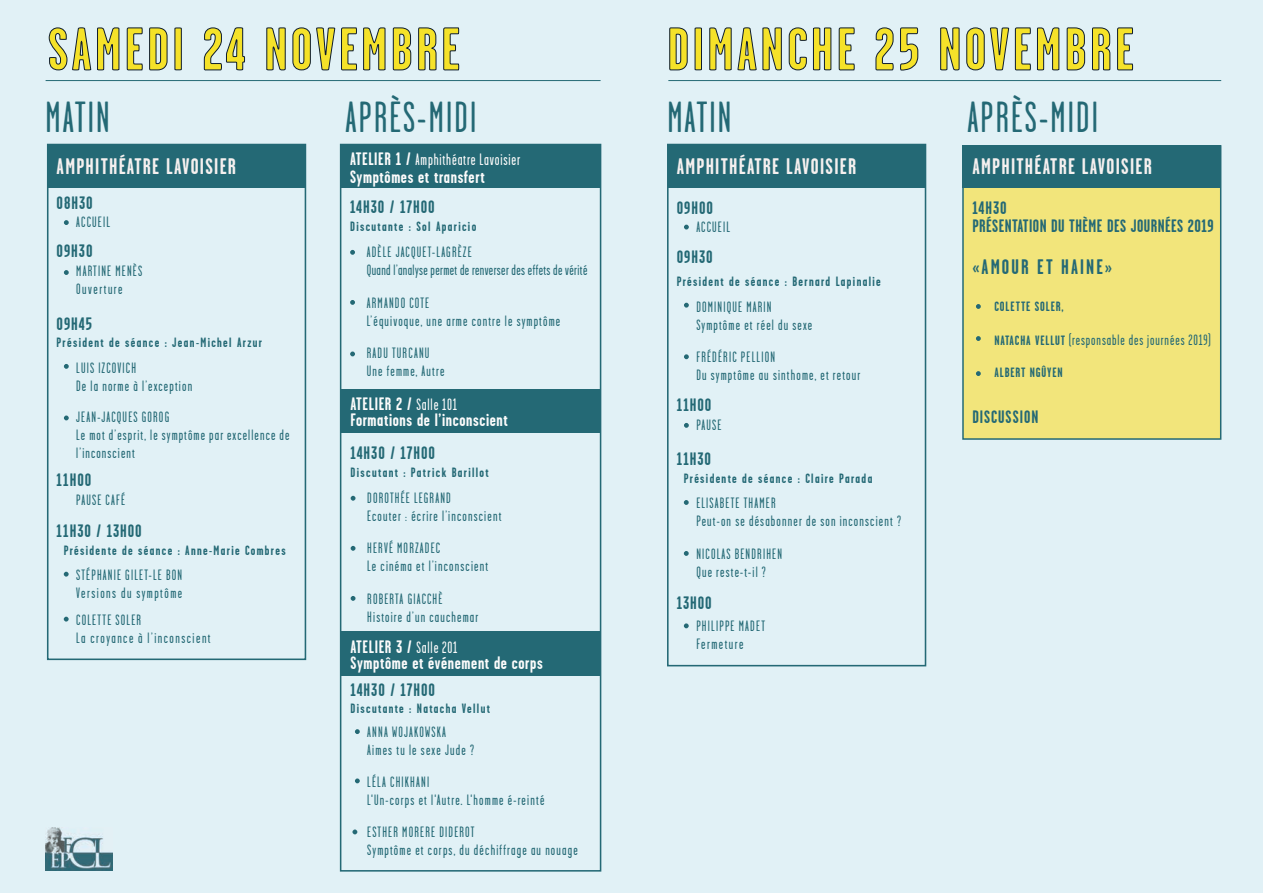
<style>
.page{position:relative;width:1263px;height:893px;background:#e1f1f6}
.page>*{position:absolute;margin:0;border:0;box-sizing:border-box;transform-origin:0 0}
.t1{font:700 60px "Garage Gothic";letter-spacing:.06em;color:#f5e229}
.t2{font:43.5px "Garage Gothic";letter-spacing:.05em;color:#246975}
.t3{font:700 22.5px "Garage Gothic";letter-spacing:.055em;color:#f5f0ef}
.t4{font:700 21px "Garage Gothic";letter-spacing:.1em;color:#246975}
.t5{font:700 18px/16.5px "Garage Gothic";letter-spacing:.035em;color:#fbfbfb}
.t6{font:700 18px "Garage Gothic";letter-spacing:.055em;color:#246975}
.t7{font:700 18px "Garage Gothic";letter-spacing:.025em;color:#246975}
.t8{font:16.5px "Garage Gothic";letter-spacing:.05em;color:#fbfbfb}
.t9{font:15px/18px "Garage Gothic";letter-spacing:.08em;color:#246975}
.t10{font:15px/18px "Garage Gothic";letter-spacing:.1em;color:#246975}
.t11{font:15px/18px "Garage Gothic";letter-spacing:.03em;color:#246975}
.t12{font:700 13.5px "Garage Gothic";letter-spacing:.09em;color:#246975}
.t13{font:700 13.5px "Garage Gothic";letter-spacing:.065em;color:#246975}
.s1{font-weight:700;font-size:18px}
.s2{font-weight:400;font-size:16.5px}
.s3{font-weight:700;font-size:13.5px}
</style>
<div class="page">
<img style="left:45px;top:828px;width:68px;height:43px">
<div style="left:963px;top:156px;width:258px;height:283px;background:#f2e57b"></div>
<svg style="left:49px;top:28px;width:42px;height:42px"></svg>
<svg style="left:97px;top:28px;width:22px;height:42px"></svg>
<svg style="left:127px;top:28px;width:15px;height:42px"></svg>
<svg style="left:149px;top:28px;width:18px;height:42px"></svg>
<svg style="left:175px;top:28px;width:7px;height:42px"></svg>
<svg style="left:204px;top:28px;width:41px;height:42px"></svg>
<svg style="left:267px;top:28px;width:18px;height:42px"></svg>
<svg style="left:293px;top:28px;width:42px;height:42px"></svg>
<svg style="left:341px;top:28px;width:16px;height:42px"></svg>
<svg style="left:363px;top:28px;width:22px;height:42px"></svg>
<svg style="left:393px;top:28px;width:18px;height:42px"></svg>
<svg style="left:418px;top:28px;width:18px;height:42px"></svg>
<svg style="left:443px;top:28px;width:16px;height:42px"></svg>
<svg style="left:669px;top:28px;width:18px;height:42px"></svg>
<svg style="left:695px;top:28px;width:7px;height:42px"></svg>
<svg style="left:709px;top:28px;width:22px;height:42px"></svg>
<svg style="left:738px;top:28px;width:18px;height:42px"></svg>
<svg style="left:763px;top:28px;width:19px;height:42px"></svg>
<svg style="left:789px;top:28px;width:18px;height:42px"></svg>
<svg style="left:813px;top:28px;width:18px;height:42px"></svg>
<svg style="left:839px;top:28px;width:15px;height:42px"></svg>
<svg style="left:876px;top:28px;width:17px;height:42px"></svg>
<svg style="left:900px;top:28px;width:18px;height:43px"></svg>
<svg style="left:940px;top:28px;width:19px;height:42px"></svg>
<svg style="left:966px;top:28px;width:18px;height:42px"></svg>
<svg style="left:990px;top:28px;width:19px;height:42px"></svg>
<svg style="left:1015px;top:28px;width:15px;height:42px"></svg>
<svg style="left:1037px;top:28px;width:22px;height:42px"></svg>
<svg style="left:1067px;top:28px;width:18px;height:42px"></svg>
<svg style="left:1092px;top:28px;width:18px;height:42px"></svg>
<svg style="left:1117px;top:28px;width:16px;height:42px"></svg>
<hr style="left:46px;top:80px;width:555px;height:1px;background:#246975">
<hr style="left:668px;top:80px;width:553px;height:1px;background:#246975">
<div style="left:47px;top:144px;width:259px;height:516px;border:2px solid #246975"></div>
<div style="left:48px;top:145px;width:257px;height:43px;background:#246975"></div>
<div style="left:340px;top:144px;width:261px;height:728px;border:2px solid #246975"></div>
<div style="left:341px;top:145px;width:260px;height:43px;background:#246975"></div>
<div style="left:962px;top:145px;width:259px;height:295px;border:2px solid #246975"></div>
<div style="left:962px;top:146px;width:259px;height:42px;background:#246975"></div>
<svg style="left:64px;top:364px;width:5px;height:5px"></svg>
<svg style="left:64px;top:572px;width:5px;height:5px"></svg>
<svg style="left:64px;top:617px;width:5px;height:5px"></svg>
<svg style="left:351px;top:496px;width:4px;height:5px"></svg>
<svg style="left:351px;top:546px;width:4px;height:5px"></svg>
<svg style="left:351px;top:596px;width:4px;height:5px"></svg>
<svg style="left:64px;top:415px;width:5px;height:5px"></svg>
<svg style="left:64px;top:270px;width:5px;height:5px"></svg>
<svg style="left:64px;top:220px;width:5px;height:5px"></svg>
<div style="left:667px;top:144px;width:259px;height:522px;border:2px solid #246975"></div>
<div style="left:668px;top:145px;width:258px;height:43px;background:#246975"></div>
<svg style="left:684px;top:303px;width:5px;height:5px"></svg>
<svg style="left:684px;top:500px;width:5px;height:5px"></svg>
<svg style="left:684px;top:551px;width:5px;height:5px"></svg>
<svg style="left:684px;top:623px;width:5px;height:5px"></svg>
<svg style="left:684px;top:354px;width:5px;height:5px"></svg>
<svg style="left:684px;top:423px;width:5px;height:5px"></svg>
<svg style="left:684px;top:225px;width:5px;height:4px"></svg>
<svg style="left:976px;top:304px;width:5px;height:5px"></svg>
<svg style="left:976px;top:336px;width:5px;height:5px"></svg>
<svg style="left:976px;top:371px;width:5px;height:5px"></svg>
<div style="left:341px;top:389px;width:260px;height:43px;background:#246975"></div>
<div style="left:341px;top:631px;width:260px;height:45px;background:#246975"></div>
<svg style="left:350px;top:250px;width:5px;height:5px"></svg>
<svg style="left:350px;top:300px;width:5px;height:5px"></svg>
<svg style="left:350px;top:351px;width:5px;height:5px"></svg>
<svg style="left:355px;top:778px;width:5px;height:5px"></svg>
<svg style="left:355px;top:729px;width:5px;height:5px"></svg>
<svg style="left:352px;top:829px;width:5px;height:5px"></svg>
<h1 class="t1" style="left:48px;top:18px;width:413px">SAMEDI 24 NOVEMBRE</h1>
<h1 class="t1" style="left:667px;top:18px;width:468px">DIMANCHE 25 NOVEMBRE</h1>
<h2 class="t2" style="left:46px;top:95px;width:66px">MATIN</h2>
<h2 class="t2" style="left:346px;top:95px;width:132px">APRÈS-MIDI</h2>
<h2 class="t2" style="left:667px;top:95px;width:66px">MATIN</h2>
<h2 class="t2" style="left:967px;top:95px;width:132px">APRÈS-MIDI</h2>
<h3 class="t3" style="left:57px;top:155px;width:181px">AMPHITHÉATRE LAVOISIER</h3>
<p class="t6" style="left:57px;top:194px;width:37px">08H30</p>
<p class="t6" style="left:57px;top:241px;width:37px">09H30</p>
<p class="t9" style="left:76px;top:213px;width:35px">ACCUEIL</p>
<p class="t9" style="left:76px;top:262px;width:67px">MARTINE MENÈS<br>Ouverture</p>
<p class="t6" style="left:57px;top:314px;width:37px">09H45</p>
<p class="t12" style="left:57px;top:335px;width:207px">Président de séance : Jean-Michel Arzur</p>
<p class="t9" style="left:76px;top:359px;width:117px">LUIS IZCOVICH<br>De la norme à l’exception</p>
<p class="t9" style="left:76px;top:408px;width:215px">JEAN-JACQUES GOROG<br>Le mot d’esprit, le symptôme par excellence de l’inconscient</p>
<p class="t6" style="left:57px;top:470px;width:36px">11H00</p>
<p class="t6" style="left:57px;top:521px;width:87px">11H30 / 13H00</p>
<p class="t9" style="left:76px;top:491px;width:50px">PAUSE CAFÉ</p>
<p class="t12" style="left:64px;top:543px;width:223px">Présidente de séance : Anne-Marie Combres</p>
<p class="t10" style="left:76px;top:566px;width:107px">STÉPHANIE GILET-LE BON<br>Versions du symptôme</p>
<p class="t10" style="left:76px;top:611px;width:136px">COLETTE SOLER<br>La croyance à l’inconscient</p>
<p class="t8" style="left:350px;top:151px;width:172px"><span class="s1">ATELIER 1 /</span> Amphithéatre Lavoisier</p>
<p class="t5" style="left:350px;top:168px;width:136px">Symptômes et transfert</p>
<p class="t6" style="left:350px;top:197px;width:86px">14H30 / 17H00</p>
<p class="t12" style="left:350px;top:219px;width:128px">Discutante : Sol Aparicio</p>
<p class="t11" style="left:367px;top:243px;width:222px">ADÈLE JACQUET-LAGRÈZE<br>Quand l’analyse permet de renverser des effets de vérité</p>
<p class="t9" style="left:367px;top:294px;width:195px">ARMANDO COTE<br>L’équivoque, une arme contre le symptôme</p>
<p class="t9" style="left:367px;top:344px;width:79px">RADU TURCANU<br>Une femme, Autre</p>
<p class="t5" style="left:351px;top:395px;width:159px">ATELIER 2 / <span class="s2">Salle 101<br></span>Formations de l’inconscient</p>
<p class="t6" style="left:351px;top:443px;width:86px">14H30 / 17H00</p>
<p class="t12" style="left:351px;top:465px;width:140px">Discutant : Patrick Barillot</p>
<p class="t9" style="left:367px;top:489px;width:136px">DOROTHÉE LEGRAND<br>Ecouter : écrire l’inconscient</p>
<p class="t9" style="left:367px;top:539px;width:122px">HERVÉ MORZADEC<br>Le cinéma et l’inconscient</p>
<p class="t9" style="left:367px;top:590px;width:112px">ROBERTA GIACCHÈ<br>Histoire d’un cauchemar</p>
<p class="t5" style="left:351px;top:639px;width:194px">ATELIER 3 / <span class="s2">Salle 201<br></span>Symptôme et événement de corps</p>
<p class="t6" style="left:351px;top:680px;width:86px">14H30 / 17H00</p>
<p class="t12" style="left:351px;top:701px;width:141px">Discutante : Natacha Vellut</p>
<p class="t9" style="left:367px;top:723px;width:108px">ANNA WOJAKOWSKA<br>Aimes tu le sexe Jude ?</p>
<p class="t9" style="left:367px;top:773px;width:179px">LÉLA CHIKHANI<br>L'Un-corps et l'Autre. L'homme é-reinté</p>
<p class="t9" style="left:367px;top:823px;width:212px">ESTHER MORERE DIDEROT<br>Symptôme et corps, du déchiffrage au nouage</p>
<h3 class="t3" style="left:677px;top:155px;width:181px">AMPHITHÉATRE LAVOISIER</h3>
<p class="t6" style="left:677px;top:198px;width:38px">09H00</p>
<p class="t6" style="left:677px;top:247px;width:37px">09H30</p>
<p class="t9" style="left:696px;top:218px;width:35px">ACCUEIL</p>
<p class="t12" style="left:677px;top:274px;width:206px">Président de séance : Bernard Lapinalie</p>
<p class="t9" style="left:696px;top:298px;width:117px">DOMINIQUE MARIN<br>Symptôme et réel du sexe</p>
<p class="t9" style="left:696px;top:348px;width:165px">FRÉDÉRIC PELLION<br>Du symptôme au sinthome, et retour</p>
<p class="t6" style="left:677px;top:395px;width:36px">11H00</p>
<p class="t9" style="left:696px;top:416px;width:27px">PAUSE</p>
<p class="t6" style="left:677px;top:449px;width:36px">11H30</p>
<p class="t12" style="left:684px;top:471px;width:190px">Présidente de séance : Claire Parada</p>
<p class="t9" style="left:696px;top:494px;width:206px">ELISABETE THAMER<br>Peut-on se désabonner de son inconscient ?</p>
<p class="t9" style="left:696px;top:545px;width:87px">NICOLAS BENDRIHEN<br>Que reste-t-il ?</p>
<p class="t6" style="left:677px;top:594px;width:36px">13H00</p>
<p class="t9" style="left:696px;top:617px;width:70px">PHILIPPE MADET<br>Fermeture</p>
<h3 class="t3" style="left:972px;top:155px;width:181px">AMPHITHÉATRE LAVOISIER</h3>
<p class="t6" style="left:972px;top:198px;width:36px">14H30</p>
<p class="t7" style="left:972px;top:217px;width:243px">PRÉSENTATION DU THÈME DES JOURNÉES 2019</p>
<h3 class="t4" style="left:973px;top:256px;width:140px">«AMOUR ET HAINE»</h3>
<p class="t13" style="left:994px;top:299px;width:71px">COLETTE SOLER,</p>
<p class="t9" style="left:994px;top:331px;width:218px"><span class="s3">NATACHA VELLUT</span> (responsable des journées 2019)</p>
<p class="t13" style="left:994px;top:366px;width:70px">ALBERT NGÛYEN</p>
<p class="t6" style="left:972px;top:407px;width:68px">DISCUSSION</p>
</div>
